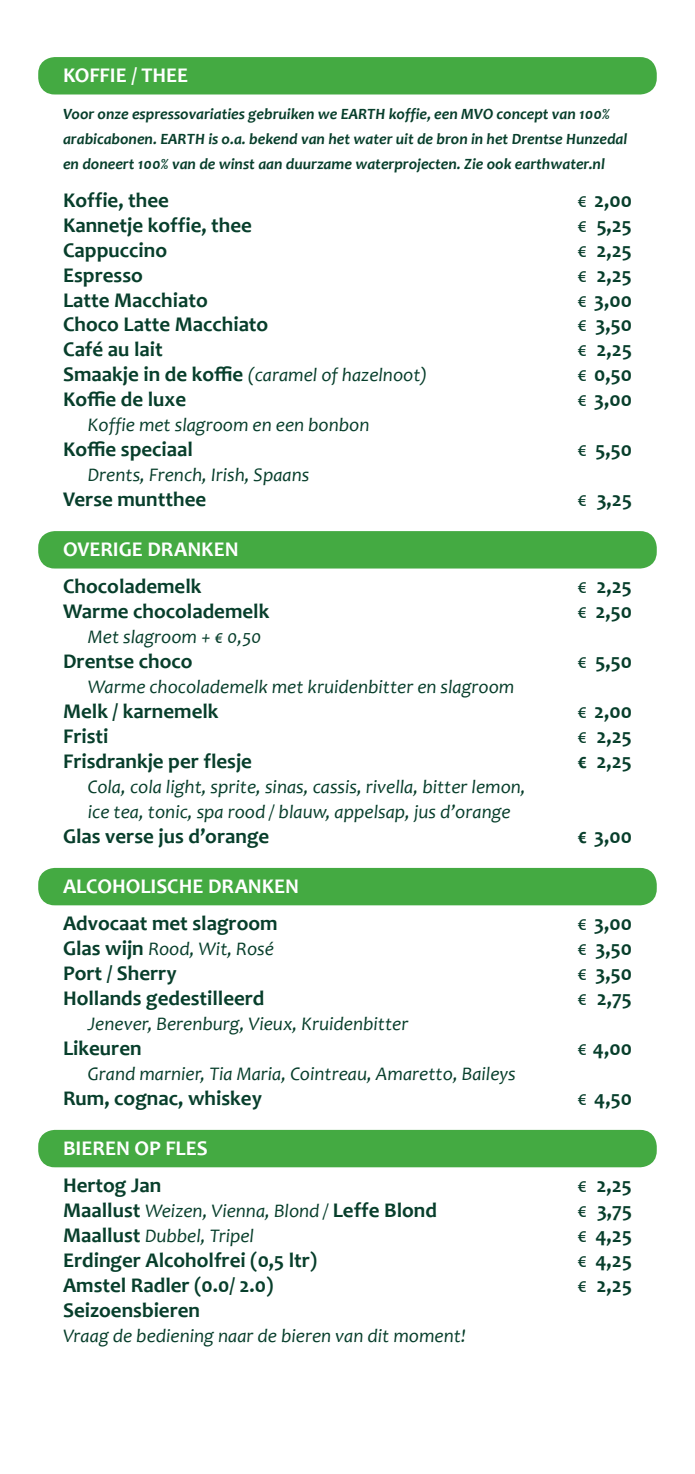
<style>
.page{position:relative;width:695px;height:1474px;background:#fff}
.page>*{position:absolute;margin:0;border:0;box-sizing:border-box;transform-origin:0 0}
.t1{font:700 21px "Candara";color:#073e2b}
.t2{font:700 21px "Candara";color:#fff}
.t3{font:italic 19.25px/24.8px "Candara";color:#073e2b}
.t4{font:italic 700 15.75px/24.8px "Candara";color:#073e2b}
.s1{font-weight:400}
.s2{font-weight:700;font-style:normal;font-size:21px}
</style>
<div class="page">
<div style="left:39px;top:58px;width:616px;height:36px;background:#44aa42;border-radius:16px"></div>
<div style="left:38px;top:57px;width:618px;height:37px;border:2px solid #44aa42;border-radius:16px"></div>
<div style="left:39px;top:532px;width:616px;height:35px;background:#44aa42;border-radius:16px"></div>
<div style="left:38px;top:531px;width:618px;height:37px;border:2px solid #44aa42;border-radius:16px"></div>
<div style="left:39px;top:868px;width:616px;height:36px;background:#44aa42;border-radius:16px"></div>
<div style="left:38px;top:868px;width:618px;height:37px;border:2px solid #44aa42;border-radius:16px"></div>
<div style="left:39px;top:1130px;width:616px;height:36px;background:#44aa42;border-radius:16px"></div>
<div style="left:38px;top:1129px;width:618px;height:38px;border:2px solid #44aa42;border-radius:16px"></div>
<p class="t2" style="left:63px;top:62px;width:127px">KOFFIE / THEE</p>
<p class="t4" style="left:63px;top:102px;width:566px">Voor onze espressovariaties gebruiken we EARTH koffie, een MVO concept van 100% arabicabonen. EARTH is o.a. bekend van het water uit de bron in het Drentse Hunzedal en doneert 100% van de winst aan duurzame waterprojecten. Zie ook earthwater.nl</p>
<p class="t1" style="left:63px;top:187px;width:107px">Koffie, thee</p>
<p class="t1" style="left:578px;top:187px;width:55px"><span class="s1">€</span> 2,00</p>
<p class="t1" style="left:63px;top:212px;width:190px">Kannetje koffie, thee</p>
<p class="t1" style="left:578px;top:212px;width:55px"><span class="s1">€</span> 5,25</p>
<p class="t1" style="left:63px;top:237px;width:105px">Cappuccino</p>
<p class="t1" style="left:578px;top:237px;width:55px"><span class="s1">€</span> 2,25</p>
<p class="t1" style="left:63px;top:262px;width:81px">Espresso</p>
<p class="t1" style="left:578px;top:262px;width:55px"><span class="s1">€</span> 2,25</p>
<p class="t1" style="left:63px;top:287px;width:146px">Latte Macchiato</p>
<p class="t1" style="left:578px;top:287px;width:55px"><span class="s1">€</span> 3,00</p>
<p class="t1" style="left:63px;top:312px;width:207px">Choco Latte Macchiato</p>
<p class="t1" style="left:578px;top:312px;width:55px"><span class="s1">€</span> 3,50</p>
<p class="t1" style="left:63px;top:337px;width:101px">Café au lait</p>
<p class="t1" style="left:578px;top:337px;width:55px"><span class="s1">€</span> 2,25</p>
<p class="t3" style="left:63px;top:363px;width:366px"><span class="s2">Smaakje in de koffie</span> (caramel of hazelnoot)</p>
<p class="t1" style="left:578px;top:362px;width:55px"><span class="s1">€</span> 0,50</p>
<p class="t1" style="left:63px;top:387px;width:125px">Koffie de luxe</p>
<p class="t1" style="left:578px;top:387px;width:55px"><span class="s1">€</span> 3,00</p>
<p class="t3" style="left:88px;top:412px;width:283px">Koffie met slagroom en een bonbon</p>
<p class="t1" style="left:63px;top:437px;width:131px">Koffie speciaal</p>
<p class="t1" style="left:578px;top:437px;width:55px"><span class="s1">€</span> 5,50</p>
<p class="t3" style="left:88px;top:462px;width:223px">Drents, French, Irish, Spaans</p>
<p class="t1" style="left:63px;top:486px;width:145px">Verse muntthee</p>
<p class="t1" style="left:578px;top:486px;width:55px"><span class="s1">€</span> 3,25</p>
<p class="t2" style="left:63px;top:536px;width:177px">OVERIGE DRANKEN</p>
<p class="t1" style="left:63px;top:574px;width:140px">Chocolademelk</p>
<p class="t1" style="left:578px;top:574px;width:55px"><span class="s1">€</span> 2,25</p>
<p class="t1" style="left:63px;top:599px;width:208px">Warme chocolademelk</p>
<p class="t1" style="left:578px;top:599px;width:55px"><span class="s1">€</span> 2,50</p>
<p class="t3" style="left:88px;top:624px;width:175px">Met slagroom + € 0,50</p>
<p class="t1" style="left:63px;top:649px;width:131px">Drentse choco</p>
<p class="t1" style="left:578px;top:649px;width:55px"><span class="s1">€</span> 5,50</p>
<p class="t3" style="left:88px;top:674px;width:428px">Warme chocolademelk met kruidenbitter en slagroom</p>
<p class="t1" style="left:63px;top:698px;width:157px">Melk / karnemelk</p>
<p class="t1" style="left:578px;top:698px;width:55px"><span class="s1">€</span> 2,00</p>
<p class="t1" style="left:63px;top:723px;width:47px">Fristi</p>
<p class="t1" style="left:578px;top:723px;width:55px"><span class="s1">€</span> 2,25</p>
<p class="t1" style="left:63px;top:748px;width:190px">Frisdrankje per flesje</p>
<p class="t1" style="left:578px;top:748px;width:55px">€ 2,25</p>
<p class="t3" style="left:88px;top:774px;width:439px">Cola, cola light, sprite, sinas, cassis, rivella, bitter lemon, ice tea, tonic, spa rood / blauw, appelsap, jus d’orange</p>
<p class="t1" style="left:63px;top:823px;width:208px">Glas verse jus d’orange</p>
<p class="t1" style="left:578px;top:823px;width:55px">€ 3,00</p>
<p class="t2" style="left:63px;top:873px;width:238px">ALCOHOLISCHE DRANKEN</p>
<p class="t1" style="left:63px;top:910px;width:216px">Advocaat met slagroom</p>
<p class="t1" style="left:578px;top:910px;width:55px"><span class="s1">€</span> 3,00</p>
<p class="t3" style="left:63px;top:936px;width:212px"><span class="s2">Glas wijn</span> Rood, Wit, Rosé</p>
<p class="t1" style="left:578px;top:935px;width:55px"><span class="s1">€</span> 3,50</p>
<p class="t1" style="left:63px;top:960px;width:115px">Port / Sherry</p>
<p class="t1" style="left:578px;top:960px;width:55px"><span class="s1">€</span> 3,50</p>
<p class="t1" style="left:63px;top:985px;width:203px">Hollands gedestilleerd</p>
<p class="t1" style="left:578px;top:985px;width:55px"><span class="s1">€</span> 2,75</p>
<p class="t3" style="left:88px;top:1011px;width:322px">Jenever, Berenburg, Vieux, Kruidenbitter</p>
<p class="t1" style="left:63px;top:1035px;width:80px">Likeuren</p>
<p class="t1" style="left:578px;top:1035px;width:55px"><span class="s1">€</span> 4,00</p>
<p class="t3" style="left:88px;top:1061px;width:429px">Grand marnier, Tia Maria, Cointreau, Amaretto, Baileys</p>
<p class="t1" style="left:63px;top:1085px;width:200px">Rum, cognac, whiskey</p>
<p class="t1" style="left:578px;top:1085px;width:55px"><span class="s1">€</span> 4,50</p>
<p class="t2" style="left:63px;top:1135px;width:146px">BIEREN OP FLES</p>
<p class="t1" style="left:63px;top:1172px;width:100px">Hertog Jan</p>
<p class="t1" style="left:578px;top:1172px;width:55px"><span class="s1">€</span> 2,25</p>
<p class="t3" style="left:63px;top:1198px;width:375px"><span class="s2">Maallust</span> Weizen, Vienna, Blond / <span class="s2">Leffe Blond</span></p>
<p class="t1" style="left:578px;top:1197px;width:55px"><span class="s1">€</span> 3,75</p>
<p class="t3" style="left:63px;top:1223px;width:192px"><span class="s2">Maallust</span> Dubbel, Tripel</p>
<p class="t1" style="left:578px;top:1222px;width:55px"><span class="s1">€</span> 4,25</p>
<p class="t1" style="left:63px;top:1247px;width:256px">Erdinger Alcoholfrei (0,5 ltr)</p>
<p class="t1" style="left:578px;top:1247px;width:55px"><span class="s1">€</span> 4,25</p>
<p class="t1" style="left:63px;top:1272px;width:212px">Amstel Radler (0.0/ 2.0)</p>
<p class="t1" style="left:578px;top:1272px;width:55px"><span class="s1">€</span> 2,25</p>
<p class="t1" style="left:63px;top:1297px;width:138px">Seizoensbieren</p>
<p class="t3" style="left:63px;top:1323px;width:404px">Vraag de bediening naar de bieren van dit moment!</p>
</div>
